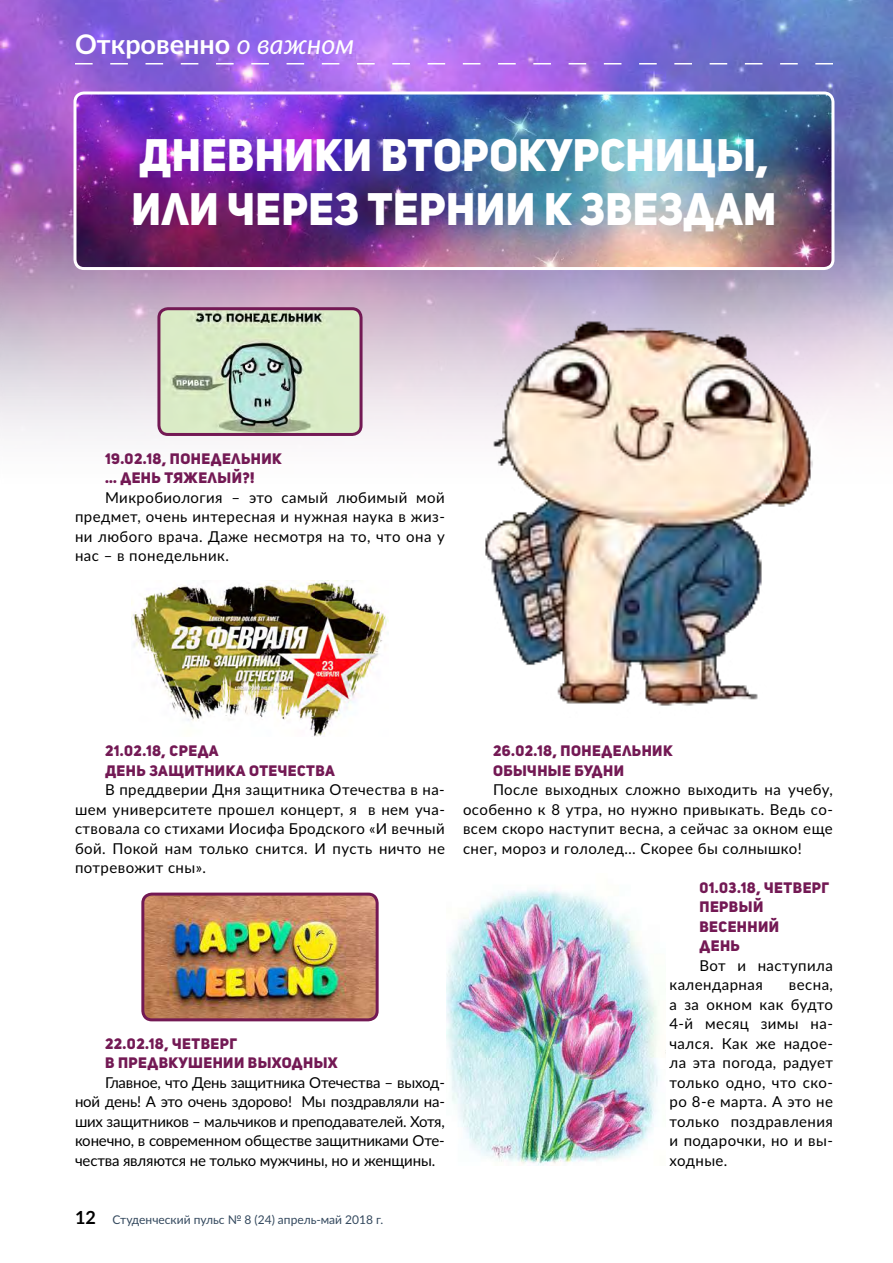
<style>
.page{position:relative;width:893px;height:1263px;background:#fff}
.page>*{position:absolute;margin:0;border:0;box-sizing:border-box;transform-origin:0 0}
.t1{font:45px/54px "Uni Sans Heavy CAPS";letter-spacing:.01em;color:#fff;scale:.96 1}
.t2{font:700 27px "Lato";color:#fff}
.t3{font:15px/19.5px "Lato";letter-spacing:.03em;color:#000;text-align:justify}
.t4{font:15px/19.5px "Uni Sans Heavy CAPS";letter-spacing:.03em;color:#731954}
.t5{font:12px "Lato";color:#34495e}
.s1{font-weight:400;font-style:italic}
.s2{font-weight:700;font-size:18px;color:#000}
</style>
<div class="page">
<img style="left:0;top:0;width:893px;height:439px">
<svg style="left:75px;top:63px;width:758px;height:1px"></svg>
<img style="left:75px;top:93px;width:758px;height:175px">
<div style="left:74px;top:92px;width:760px;height:178px;border:3px solid #fff;border-radius:9px"></div>
<img style="left:159px;top:309px;width:202px;height:125px">
<div style="left:157px;top:307px;width:206px;height:129px;border:3px solid #731954;border-radius:9px"></div>
<img style="left:145px;top:897px;width:230px;height:120px">
<div style="left:141px;top:893px;width:238px;height:128px;border:3px solid #731954;border-radius:9px"></div>
<img style="left:131px;top:581px;width:258px;height:155px">
<img style="left:463px;top:308px;width:370px;height:398px">
<img style="left:446px;top:889px;width:220px;height:277px">
<h2 class="t2" style="left:75px;top:24px;width:281px">Откровенно <span class="s1">о важном</span></h2>
<h1 class="t1" style="left:132px;top:127px;width:673px">Дневники второкурсницы, или через тернии к звездам</h1>
<p class="t4" style="left:105px;top:448px;width:178px">19.02.18, понедельник … день тяжелый?!</p>
<p class="t3" style="left:75px;top:487px;width:371px;text-indent:30px">Микробиология – это самый любимый мой предмет, очень интересная и нужная наука в жиз&shy;ни любого врача. Даже несмотря на то, что она у нас – в понедельник.</p>
<p class="t4" style="left:105px;top:741px;width:231px">21.02.18, среда<br>День защитника Отечества</p>
<p class="t3" style="left:75px;top:779px;width:371px;text-indent:30px">В преддверии Дня защитника Отечества в на&shy;шем университете прошел концерт, я в нем уча&shy;ствовала со стихами Иосифа Бродского «И вечный бой. Покой нам только снится. И пусть ничто не потревожит сны».</p>
<p class="t4" style="left:105px;top:1033px;width:234px">22.02.18, четверг<br>В предвкушении выходных</p>
<p class="t3" style="left:75px;top:1072px;width:371px;text-indent:30px">Главное, что День защитника Отечества – выход&shy;ной день! А это очень здорово! Мы поздравляли на&shy;ших защитников – мальчиков и преподавателей. Хотя, конечно, в современном обществе защитниками Оте&shy;чества являются не только мужчины, но и женщины.</p>
<p class="t5" style="left:75px;top:1211px;width:310px"><span class="s2">12</span> Студенческий пульс № 8 (24) апрель-май 2018 г.</p>
<p class="t4" style="left:493px;top:741px;width:181px">26.02.18, понедельник<br>Обычные будни</p>
<p class="t3" style="left:463px;top:779px;width:371px;text-indent:30px">После выходных сложно выходить на учебу, особенно к 8 утра, но нужно привыкать. Ведь со&shy;всем скоро наступит весна, а сейчас за окном еще снег, мороз и гололед… Скорее бы солнышко!</p>
<p class="t4" style="left:699px;top:877px;width:131px">01.03.18, четверг<br>Первый весенний<br>день</p>
<p class="t3" style="left:669px;top:955px;width:165px;text-indent:30px">Вот и наступила календарная</p>
<p class="t3" style="left:669px;top:974px;width:165px;text-indent:119px">весна, а за окном как будто 4-й месяц зимы на&shy;чался. Как же надое&shy;ла эта погода, радует только одно, что ско&shy;ро 8-е марта. А это не только поздравления и подарочки, но и вы&shy;ходные.</p>
</div>
